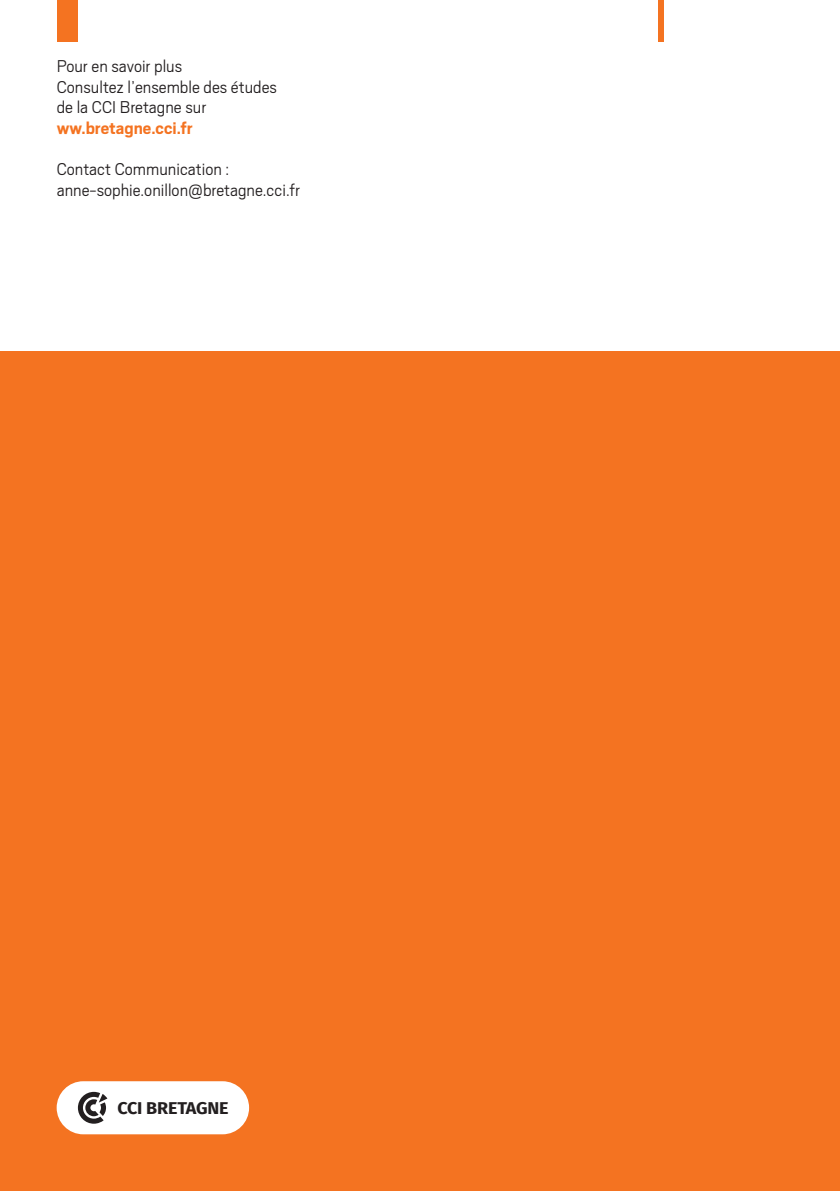
<style>
.page{position:relative;width:840px;height:1191px;background:#fff}
.page>*{position:absolute;margin:0;border:0;box-sizing:border-box;transform-origin:0 0}
.t1{font:300 19px "Scout";color:#231f20}
.t2{font:700 19px "Scout";color:#f47321}
.t3{font:700 17px "Fira Sans";letter-spacing:-.015em;color:#231f20;scale:1.05 1}
</style>
<div class="page">
<div style="left:0;top:351px;width:839px;height:840px;background:#f47321"></div>
<div style="left:57px;top:0;width:20px;height:41px;background:#f47321"></div>
<div style="left:658px;top:0;width:5px;height:41px;background:#f47321"></div>
<div style="left:57px;top:1081px;width:192px;height:53px;background:#fff;border-radius:27px"></div>
<svg style="left:78px;top:1091px;width:29px;height:32px"></svg>
<p class="t1" style="left:57px;top:54px;width:127px">Pour en savoir plus</p>
<p class="t1" style="left:57px;top:74px;width:221px">Consultez l’ensemble des études</p>
<p class="t1" style="left:57px;top:95px;width:151px">de la CCI Bretagne sur</p>
<p class="t2" style="left:57px;top:115px;width:137px">ww.bretagne.cci.fr</p>
<p class="t1" style="left:57px;top:157px;width:174px">Contact Communication :</p>
<p class="t1" style="left:57px;top:177px;width:244px">anne-sophie.onillon@bretagne.cci.fr</p>
<p class="t3" style="left:117px;top:1093px;width:107px">CCI BRETAGNE</p>
</div>
